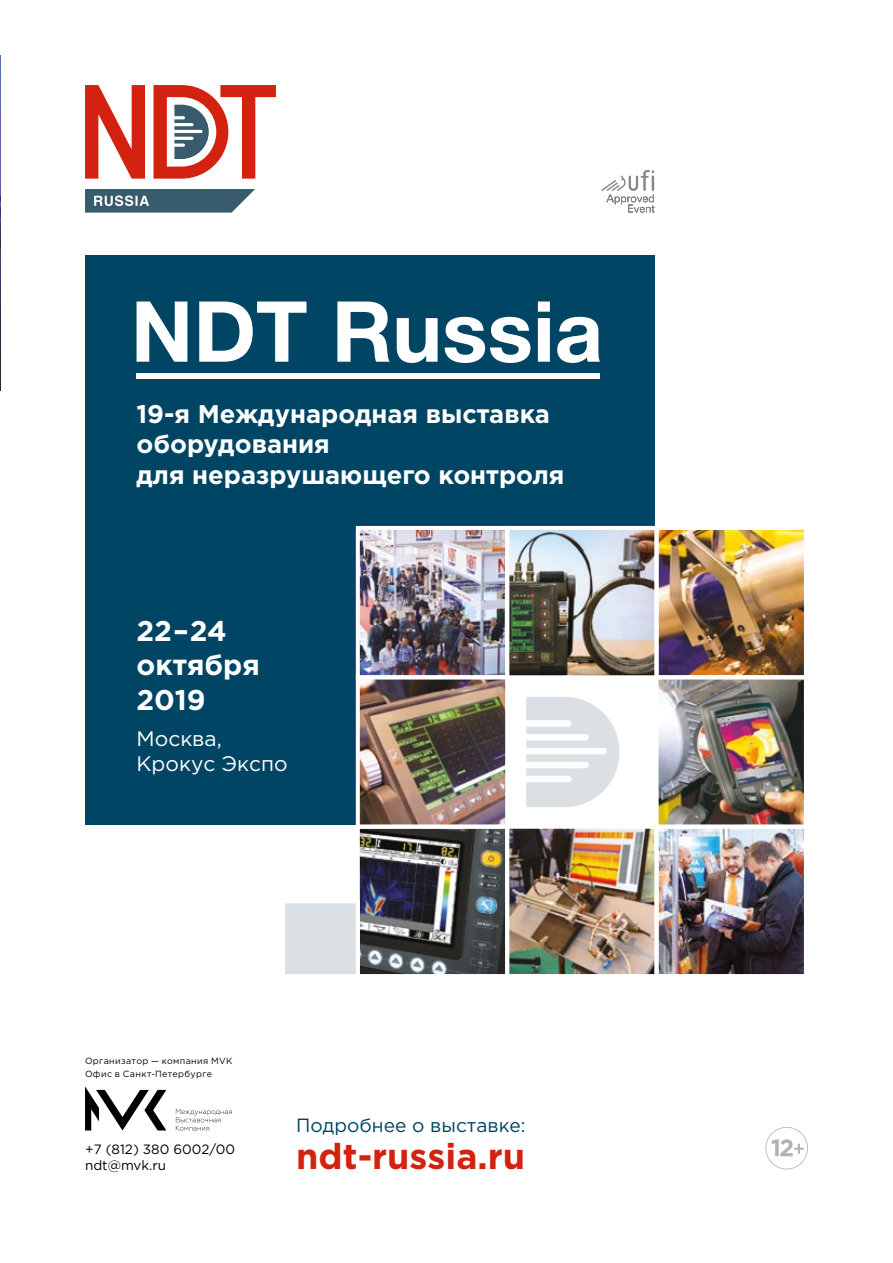
<style>
.page{position:relative;width:893px;height:1263px;background:#fff}
.page>*{position:absolute;margin:0;border:0;box-sizing:border-box;transform-origin:0 0}
.t1{font:700 35.85px "Gotham Pro";color:#d32210}
.t2{font:700 28.5px/34.2px "Gotham Pro";color:#fff}
.t3{font:700 25.5px/30.6px "Gotham Pro";color:#fff}
.t4{font:21px/25.2px "Gotham Pro";color:#fff}
.t5{font:19.05px "Gotham Pro";color:#004563}
.t6{font:13.5px/16.2px "Gotham Pro";color:#000}
.t7{font:8.85px/12.3px "Gotham Pro";letter-spacing:.04em;color:#000}
</style>
<div class="page">
<div style="left:85px;top:255px;width:570px;height:570px;background:#004563"></div>
<svg style="left:85px;top:85px;width:191px;height:128px"></svg>
<svg style="left:601px;top:170px;width:54px;height:43px"></svg>
<div style="left:137px;top:373px;width:463px;height:6px;background:#fff"></div>
<svg style="left:137px;top:301px;width:463px;height:62px"></svg>
<svg style="left:765px;top:1127px;width:43px;height:42px"></svg>
<svg style="left:176px;top:1109px;width:56px;height:21px"></svg>
<svg style="left:85px;top:1086px;width:81px;height:44px"></svg>
<img style="left:285px;top:526px;width:519px;height:449px">
<img style="left:0;top:56px;width:1px;height:335px">
<hr style="left:0;top:368px;width:1px;height:72px;background:#629ab4">
<p class="t3" style="left:137px;top:398px;width:429px">19-я Международная выставка оборудования<br>для неразрушающего контроля</p>
<p class="t2" style="left:137px;top:613px;width:125px">22–24 октября<br>2019</p>
<p class="t4" style="left:137px;top:726px;width:153px">Москва,<br>Крокус Экспо</p>
<p class="t7" style="left:85px;top:1055px;width:149px">Организатор — компания MVK<br>Офис в Санкт-Петербурге</p>
<p class="t6" style="left:85px;top:1141px;width:152px">+7 (812) 380 6002/00 ndt@mvk.ru</p>
<p class="t5" style="left:296px;top:1114px;width:231px">Подробнее о выставке:</p>
<h1 class="t1" style="left:296px;top:1136px;width:230px">ndt-russia.ru</h1>
</div>
